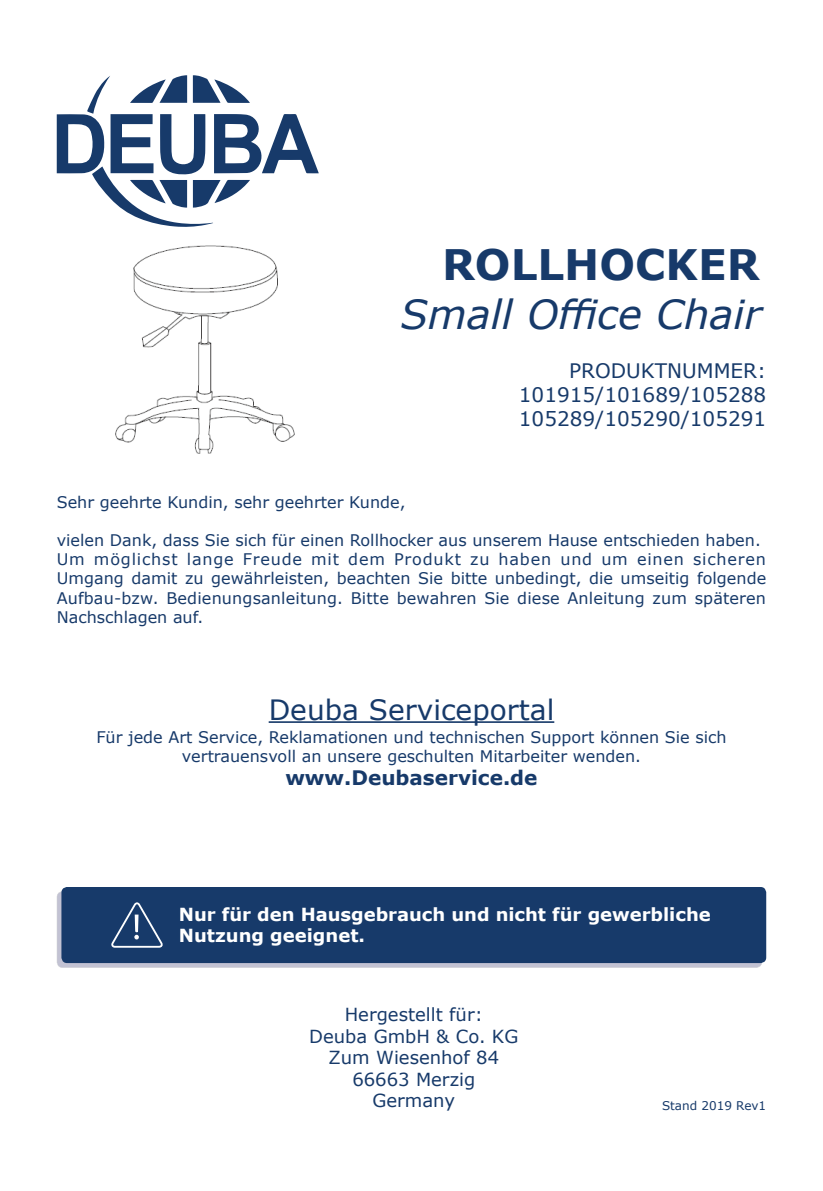
<style>
.page{position:relative;width:823px;height:1191px;background:#fff}
.page>*{position:absolute;margin:0;border:0;box-sizing:border-box;transform-origin:0 0}
.t1{font:700 42px "Verdana";color:#173a6a}
.t2{font:italic 40px "Verdana";color:#173a6a}
.t3{font:28px "Verdana";color:#173a6a}
.t4{font:20px "Verdana";color:#173a6a}
.t5{font:700 20px "Verdana";color:#173a6a}
.t6{font:18px "Verdana";color:#173a6a}
.t7{font:700 18px "Verdana";color:#fff}
.t8{font:16px/19.2px "Verdana";color:#173a6a;text-align:justify}
.t9{font:12px "Verdana";color:#173a6a}
</style>
<div class="page">
<svg style="left:57px;top:75px;width:261px;height:152px"></svg>
<svg style="left:57px;top:891px;width:704px;height:76px;fill:#c2c2d3"></svg>
<div style="left:61px;top:887px;width:704px;height:76px;background:#173a6a;border-radius:6px"></div>
<svg style="left:111px;top:902px;width:52px;height:45px"></svg>
<hr style="left:268px;top:721px;width:286px;height:2px;background:#173a6a">
<img style="left:115px;top:245px;width:180px;height:209px">
<p class="t1" style="left:442px;top:235px;width:319px">ROLLHOCKER</p>
<p class="t2" style="left:400px;top:287px;width:362px">Small Office Chair</p>
<p class="t4" style="left:568px;top:357px;width:198px">PRODUKTNUMMER:</p>
<p class="t4" style="left:518px;top:381px;width:249px">101915/101689/105288</p>
<p class="t4" style="left:518px;top:405px;width:249px">105289/105290/105291</p>
<p class="t8" style="left:57px;top:492px;width:350px">Sehr geehrte Kundin, sehr geehrter Kunde,</p>
<p class="t8" style="left:57px;top:530px;width:705px">vielen Dank, dass Sie sich für einen Rollhocker aus unserem Hause entschieden haben.</p>
<p class="t8" style="left:57px;top:549px;width:710px">Um möglichst lange Freude mit dem Produkt zu haben und um einen sicheren Umgang damit zu gewährleisten, beachten Sie bitte unbedingt, die umseitig folgende Aufbau-bzw. Bedienungsanleitung. Bitte bewahren Sie diese Anleitung zum späteren Nachschlagen auf.</p>
<p class="t3" style="left:268px;top:690px;width:287px">Deuba Serviceportal</p>
<p class="t8" style="left:96px;top:727px;width:631px;text-align:center">Für jede Art Service, Reklamationen und technischen Support können Sie sich vertrauensvoll an unsere geschulten Mitarbeiter wenden.</p>
<p class="t5" style="left:285px;top:763px;width:253px">www.Deubaservice.de</p>
<p class="t7" style="left:179px;top:901px;width:533px">Nur für den Hausgebrauch und nicht für gewerbliche</p>
<p class="t7" style="left:179px;top:923px;width:188px">Nutzung geeignet.</p>
<p class="t6" style="left:344px;top:1002px;width:139px">Hergestellt für:</p>
<p class="t6" style="left:309px;top:1023px;width:210px">Deuba GmbH &amp; Co. KG</p>
<p class="t6" style="left:328px;top:1045px;width:172px">Zum Wiesenhof 84</p>
<p class="t6" style="left:352px;top:1067px;width:124px">66663 Merzig</p>
<p class="t6" style="left:372px;top:1088px;width:84px">Germany</p>
<p class="t9" style="left:661px;top:1097px;width:106px">Stand 2019 Rev1</p>
</div>
